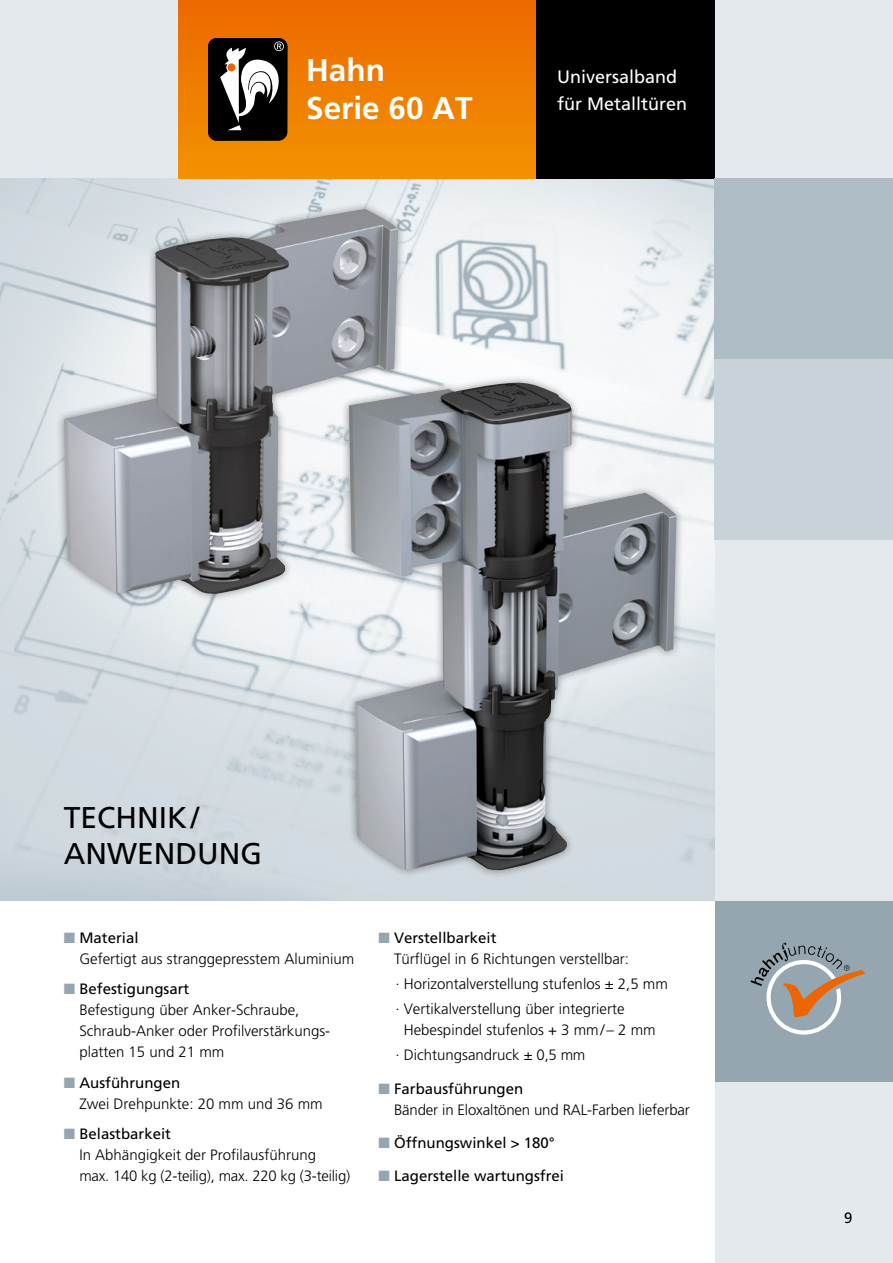
<style>
.page{position:relative;width:893px;height:1263px;background:#e3e9ec}
.page>*{position:absolute;margin:0;border:0;box-sizing:border-box;transform-origin:0 0}
.t1{font:700 31.5px/37.8px "Frutiger LT Pro";color:#fff}
.t2{font:30px/36px "Frutiger LT Pro";color:#000}
.t3{font:18px/27px "Frutiger LT Pro";color:#fff}
.t4{font:300 15px/21px "Frutiger LT Pro";color:#000}
.t5{font:15px "Frutiger LT Pro";color:#000}
.s1{color:#95a6b0}
.s2{font-weight:400}
</style>
<div class="page">
<img style="left:0;top:179px;width:714px;height:722px">
<div style="left:179px;top:0;width:357px;height:179px;background:linear-gradient(to bottom,#ec6900,#f19100)"></div>
<div style="left:209px;top:38px;width:78px;height:102px;background:#000;border-radius:8px"></div>
<div style="left:208px;top:38px;width:79px;height:102px;border:1px solid #000;border-radius:8px"></div>
<svg style="left:220px;top:41px;width:66px;height:89px"></svg>
<div style="left:536px;top:0;width:178px;height:179px;background:#000"></div>
<div style="left:714px;top:179px;width:179px;height:180px;background:#aebcc5"></div>
<div style="left:714px;top:359px;width:179px;height:181px;background:#c8d3d9"></div>
<div style="left:714px;top:901px;width:179px;height:181px;background:#95a6b0"></div>
<svg style="left:750px;top:943px;width:115px;height:91px"></svg>
<div style="left:0;top:901px;width:714px;height:362px;background:#fff"></div>
<div style="left:56px;top:201px;width:351px;height:401px;background:#000;opacity:.4"></div>
<img style="left:64px;top:209px;width:334px;height:386px">
<div style="left:341px;top:374px;width:344px;height:504px;background:#000;opacity:.4"></div>
<img style="left:349px;top:383px;width:327px;height:488px">
<h1 class="t1" style="left:306px;top:51px;width:168px">Hahn<br>Serie 60 AT</h1>
<p class="t3" style="left:557px;top:63px;width:132px">Universalband für Metalltüren</p>
<h2 class="t2" style="left:64px;top:799px;width:200px">TECHNIK/<br>ANWENDUNG</h2>
<p class="t4" style="left:79px;top:927px;width:277px;text-indent:-16px"><span class="s1">■</span> <span class="s2">Material<br></span>Gefertigt aus stranggepresstem Aluminium</p>
<p class="t4" style="left:79px;top:979px;width:251px;text-indent:-16px"><span class="s1">■</span> <span class="s2">Befestigungsart<br></span>Befestigung über Anker-Schraube,<br>Schraub-Anker oder Profilverstärkungs&shy;platten 15 und 21 mm</p>
<p class="t4" style="left:79px;top:1072px;width:245px;text-indent:-16px"><span class="s1">■</span> <span class="s2">Ausführungen<br></span>Zwei Drehpunkte: 20 mm und 36 mm</p>
<p class="t4" style="left:79px;top:1124px;width:272px;text-indent:-16px"><span class="s1">■</span> <span class="s2">Belastbarkeit<br></span>In Abhängigkeit der Profilausführung<br>max. 140 kg (2-teilig), max. 220 kg (3-teilig)</p>
<p class="t4" style="left:394px;top:927px;width:237px;text-indent:-16px"><span class="s1">■</span> <span class="s2">Verstellbarkeit<br></span>Türflügel in 6 Richtungen verstellbar:</p>
<p class="t4" style="left:395px;top:971px;width:274px;line-height:25.2px">· Horizontalverstellung stufenlos ± 2,5 mm · Vertikalverstellung über integrierte</p>
<p class="t4" style="left:395px;top:1017px;width:262px;line-height:25.2px;text-indent:8px">Hebespindel stufenlos + 3 mm/– 2 mm · Dichtungsandruck ± 0,5 mm</p>
<p class="t4" style="left:394px;top:1078px;width:297px;text-indent:-16px"><span class="s1">■</span> <span class="s2">Farbausführungen<br></span>Bänder in Eloxaltönen und RAL-Farben lieferbar</p>
<p class="t5" style="left:378px;top:1134px;width:178px"><span class="s1">■</span> Öffnungswinkel &gt; 180°</p>
<p class="t5" style="left:378px;top:1166px;width:187px"><span class="s1">■</span> Lagerstelle wartungsfrei</p>
<p class="t5" style="left:844px;top:1209px;width:10px">9</p>
</div>
